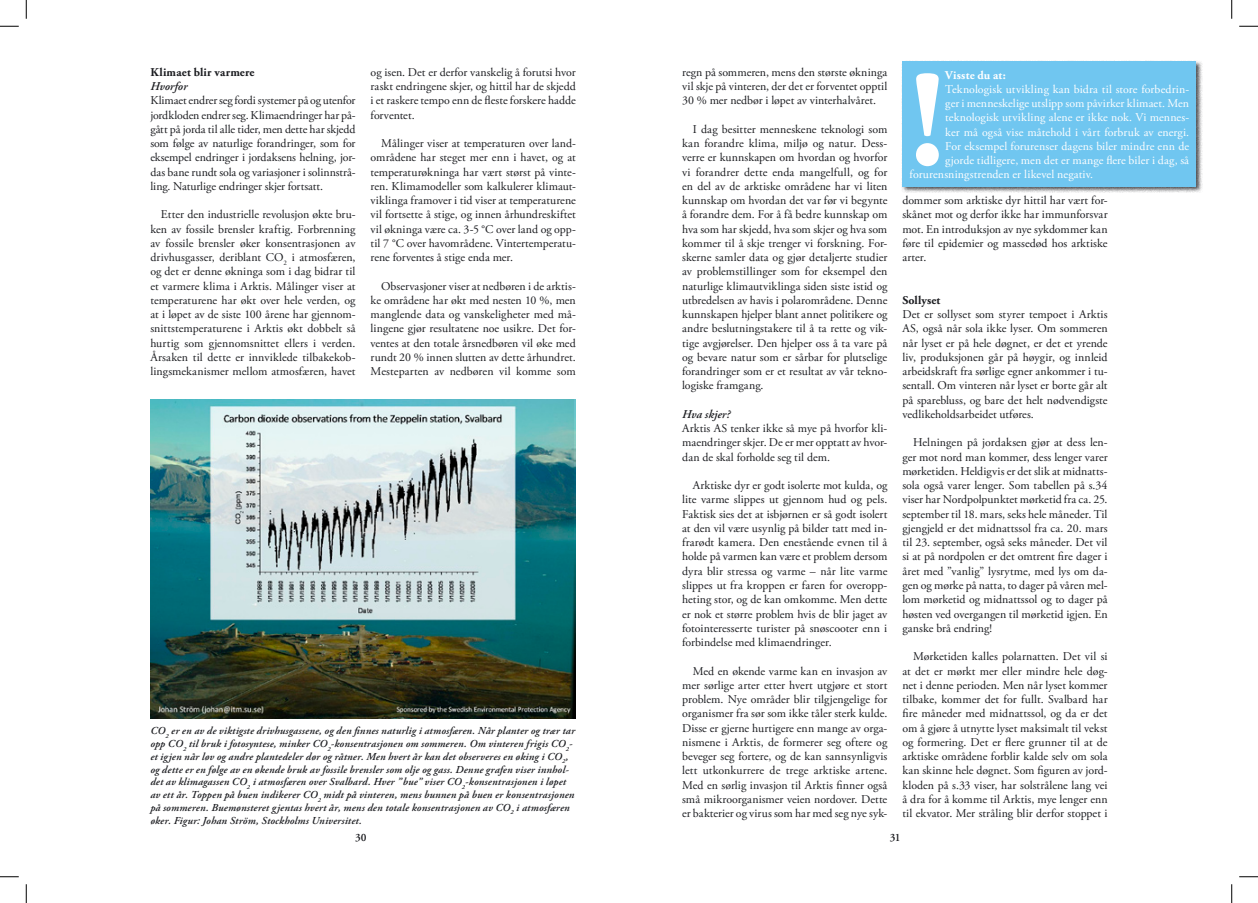
<style>
.page{position:relative;width:1258px;height:903px;background:#fff}
.page>*{position:absolute;margin:0;border:0;box-sizing:border-box;transform-origin:0 0}
.t1{font:700 140.88px "Adobe Garamond Pro";color:#fff}
.t2{font:11.88px/14.2px "Adobe Garamond Pro";color:#1b1c20;text-align:justify}
.t3{font:11.88px "Adobe Garamond Pro";letter-spacing:.01em;color:#fff}
.t4{font:700 11.88px "Adobe Garamond Pro";letter-spacing:.015em;color:#1b1c20}
.t5{font:italic 600 11.88px "Adobe Garamond Pro";color:#1b1c20}
.t6{font:700 11.88px "Adobe Garamond Pro";letter-spacing:.015em;color:#fff}
.t7{font:600 11.25px "Adobe Garamond Pro";color:#1b1c20}
.t8{font:italic 600 10.62px/12.8px "Adobe Garamond Pro";letter-spacing:.02em;color:#1b1c20}
</style>
<div class="page">
<img style="left:150px;top:400px;width:425px;height:318px">
<div style="left:901px;top:60px;width:301px;height:133px;background:#1b1c20;opacity:.75"></div>
<div style="left:902px;top:62px;width:294px;height:125px;background:#70c6f0"></div>
<svg style="left:0;top:25px;width:19px;height:2px"></svg>
<svg style="left:1239px;top:25px;width:18px;height:2px"></svg>
<svg style="left:0;top:876px;width:19px;height:1px"></svg>
<svg style="left:1239px;top:876px;width:18px;height:1px"></svg>
<svg style="left:25px;top:0;width:2px;height:19px"></svg>
<svg style="left:25px;top:884px;width:2px;height:19px"></svg>
<svg style="left:1231px;top:0;width:1px;height:19px"></svg>
<svg style="left:1231px;top:884px;width:1px;height:19px"></svg>
<p class="t4" style="left:150px;top:65px;width:106px">Klimaet blir varmere</p>
<p class="t5" style="left:150px;top:80px;width:39px">Hvorfor</p>
<p class="t2" style="left:150px;top:94px;width:207px">Klimaet endrer seg fordi systemer på og utenfor jordkloden endrer seg. Klimaendringer har på&shy;gått på jorda til alle tider, men dette har skjedd som følge av naturlige forandringer, som for eksempel endringer i jordaksens helning, jor&shy;das bane rundt sola og variasjoner i solinnstrå&shy;ling. Naturlige endringer skjer fortsatt.</p>
<p class="t2" style="left:150px;top:208px;width:207px;text-indent:11px">Etter den industrielle revolusjon økte bru&shy;ken av fossile brensler kraftig. Forbrenning av fossile brensler øker konsentrasjonen av drivhusgasser, deriblant CO<sub>2</sub> i atmosfæren, og det er denne økninga som i dag bidrar til et varmere klima i Arktis. Målinger viser at temperaturene har økt over hele verden, og at i løpet av de siste 100 årene har gjennom&shy;snittstemperaturene i Arktis økt dobbelt så hurtig som gjennomsnittet ellers i verden.<br>Årsaken til dette er innviklede tilbakekob&shy;lingsmekanismer mellom atmosfæren, havet</p>
<p class="t2" style="left:370px;top:65px;width:207px">og isen. Det er derfor vanskelig å forutsi hvor raskt endringene skjer, og hittil har de skjedd i et raskere tempo enn de fleste forskere hadde forventet.</p>
<p class="t2" style="left:370px;top:137px;width:207px;text-indent:11px">Målinger viser at temperaturen over land&shy;områdene har steget mer enn i havet, og at temperaturøkninga har vært størst på vinte&shy;ren. Klimamodeller som kalkulerer klimaut&shy;viklinga framover i tid viser at temperaturene vil fortsette å stige, og innen århundreskiftet vil økninga være ca. 3-5 °C over land og opp&shy;til 7 °C over havområdene. Vintertemperatu&shy;rene forventes å stige enda mer.</p>
<p class="t2" style="left:370px;top:279px;width:207px;text-indent:11px">Observasjoner viser at nedbøren i de arktis&shy;ke områdene har økt med nesten 10 %, men manglende data og vanskeligheter med må&shy;lingene gjør resultatene noe usikre. Det for&shy;ventes at den totale årsnedbøren vil øke med rundt 20 % innen slutten av dette århundret.<br>Mesteparten av nedbøren vil komme som</p>
<p class="t8" style="left:150px;top:725px;width:426px">CO<sub>2</sub> er en av de viktigste drivhusgassene, og den finnes naturlig i atmosfæren. Når planter og trær tar opp CO<sub>2</sub> til bruk i fotosyntese, minker CO<sub>2</sub>-konsentrasjonen om sommeren. Om vinteren frigis CO<sub>2</sub>- et igjen når løv og andre plantedeler dør og råtner. Men hvert år kan det observeres en øking i CO<sub>2</sub>, og dette er en følge av en økende bruk av fossile brensler som olje og gass. Denne grafen viser innhol&shy;det av klimagassen CO<sub>2</sub> i atmosfæren over Svalbard. Hver ”bue” viser CO<sub>2</sub>-konsentrasjonen i løpet av ett år. Toppen på buen indikerer CO<sub>2</sub> midt på vinteren, mens bunnen på buen er konsentrasjonen på sommeren. Buemønsteret gjentas hvert år, mens den totale konsentrasjonen av CO<sub>2</sub> i atmosfæren øker. Figur: Johan Ström, Stockholms Universitet.</p>
<p class="t2" style="left:682px;top:65px;width:207px">regn på sommeren, mens den største økninga vil skje på vinteren, der det er forventet opptil 30 % mer nedbør i løpet av vinterhalvåret.</p>
<p class="t2" style="left:682px;top:122px;width:207px;text-indent:11px">I dag besitter menneskene teknologi som kan forandre klima, miljø og natur. Dess&shy;verre er kunnskapen om hvordan og hvorfor vi forandrer dette enda mangelfull, og for en del av de arktiske områdene har vi liten kunnskap om hvordan det var før vi begynte å forandre dem. For å få bedre kunnskap om hva som har skjedd, hva som skjer og hva som kommer til å skje trenger vi forskning. For&shy;skerne samler data og gjør detaljerte studier av problemstillinger som for eksempel den naturlige klimautviklinga siden siste istid og utbredelsen av havis i polarområdene. Denne kunnskapen hjelper blant annet politikere og andre beslutningstakere til å ta rette og vik&shy;tige avgjørelser. Den hjelper oss å ta vare på og bevare natur som er sårbar for plutselige forandringer som er et resultat av vår tekno&shy;logiske framgang.</p>
<p class="t5" style="left:682px;top:407px;width:50px">Hva skjer?</p>
<p class="t2" style="left:682px;top:422px;width:207px">Arktis AS tenker ikke så mye på hvorfor kli&shy;maendringer skjer. De er mer opptatt av hvor&shy;dan de skal forholde seg til dem.</p>
<p class="t2" style="left:682px;top:479px;width:207px;text-indent:11px">Arktiske dyr er godt isolerte mot kulda, og lite varme slippes ut gjennom hud og pels.<br>Faktisk sies det at isbjørnen er så godt isolert at den vil være usynlig på bilder tatt med in&shy;frarødt kamera. Den enestående evnen til å holde på varmen kan være et problem dersom dyra blir stressa og varme – når lite varme slippes ut fra kroppen er faren for overopp&shy;heting stor, og de kan omkomme. Men dette er nok et større problem hvis de blir jaget av fotointeresserte turister på snøscooter enn i forbindelse med klimaendringer.</p>
<p class="t2" style="left:682px;top:664px;width:207px;text-indent:11px">Med en økende varme kan en invasjon av mer sørlige arter etter hvert utgjøre et stort problem. Nye områder blir tilgjengelige for organismer fra sør som ikke tåler sterk kulde.<br>Disse er gjerne hurtigere enn mange av orga&shy;nismene i Arktis, de formerer seg oftere og beveger seg fortere, og de kan sannsynligvis lett utkonkurrere de trege arktiske artene.<br>Med en sørlig invasjon til Arktis finner også små mikroorganismer veien nordover. Dette er bakterier og virus som har med seg nye syk-</p>
<h1 class="t1" style="left:909px;top:38px;width:37px">!</h1>
<p class="t6" style="left:945px;top:68px;width:62px">Visste du at:</p>
<p class="t3" style="left:945px;top:82px;width:245px">Teknologisk utvikling kan bidra til store forbedrin-</p>
<p class="t3" style="left:945px;top:96px;width:245px">ger i menneskelige utslipp som påvirker klimaet. Men</p>
<p class="t3" style="left:945px;top:111px;width:245px">teknologisk utvikling alene er ikke nok. Vi mennes-</p>
<p class="t3" style="left:945px;top:125px;width:245px">ker må også vise måtehold i vårt forbruk av energi.</p>
<p class="t3" style="left:945px;top:139px;width:245px">For eksempel forurenser dagens biler mindre enn de</p>
<p class="t3" style="left:945px;top:153px;width:245px">gjorde tidligere, men det er mange flere biler i dag, så</p>
<p class="t3" style="left:909px;top:168px;width:185px">forurensningstrenden er likevel negativ.</p>
<p class="t2" style="left:902px;top:194px;width:207px">dommer som arktiske dyr hittil har vært for&shy;skånet mot og derfor ikke har immunforsvar mot. En introduksjon av nye sykdommer kan føre til epidemier og massedød hos arktiske arter.</p>
<p class="t4" style="left:902px;top:293px;width:40px">Sollyset</p>
<p class="t2" style="left:902px;top:308px;width:207px">Det er sollyset som styrer tempoet i Arktis AS, også når sola ikke lyser. Om sommeren når lyset er på hele døgnet, er det et yrende liv, produksjonen går på høygir, og innleid arbeidskraft fra sørlige egner ankommer i tu&shy;sentall. Om vinteren når lyset er borte går alt på sparebluss, og bare det helt nødvendigste vedlikeholdsarbeidet utføres.</p>
<p class="t2" style="left:902px;top:436px;width:207px;text-indent:11px">Helningen på jordaksen gjør at dess len&shy;ger mot nord man kommer, dess lenger varer mørketiden. Heldigvis er det slik at midnatts&shy;sola også varer lenger. Som tabellen på s.34 viser har Nordpolpunktet mørketid fra ca. 25. september til 18. mars, seks hele måneder. Til gjengjeld er det midnattssol fra ca. 20. mars til 23. september, også seks måneder. Det vil si at på nordpolen er det omtrent fire dager i året med ”vanlig” lysrytme, med lys om da&shy;gen og mørke på natta, to dager på våren mel&shy;lom mørketid og midnattssol og to dager på høsten ved overgangen til mørketid igjen. En ganske brå endring!</p>
<p class="t2" style="left:902px;top:650px;width:207px;text-indent:11px">Mørketiden kalles polarnatten. Det vil si at det er mørkt mer eller mindre hele døg&shy;net i denne perioden. Men når lyset kommer tilbake, kommer det for fullt. Svalbard har fire måneder med midnattssol, og da er det om å gjøre å utnytte lyset maksimalt til vekst og formering. Det er flere grunner til at de arktiske områdene forblir kalde selv om sola kan skinne hele døgnet. Som figuren av jord&shy;kloden på s.33 viser, har solstrålene lang vei å dra for å komme til Arktis, mye lenger enn til ekvator. Mer stråling blir derfor stoppet i</p>
<p class="t7" style="left:355px;top:830px;width:13px">30</p>
<p class="t7" style="left:889px;top:830px;width:12px">31</p>
</div>
